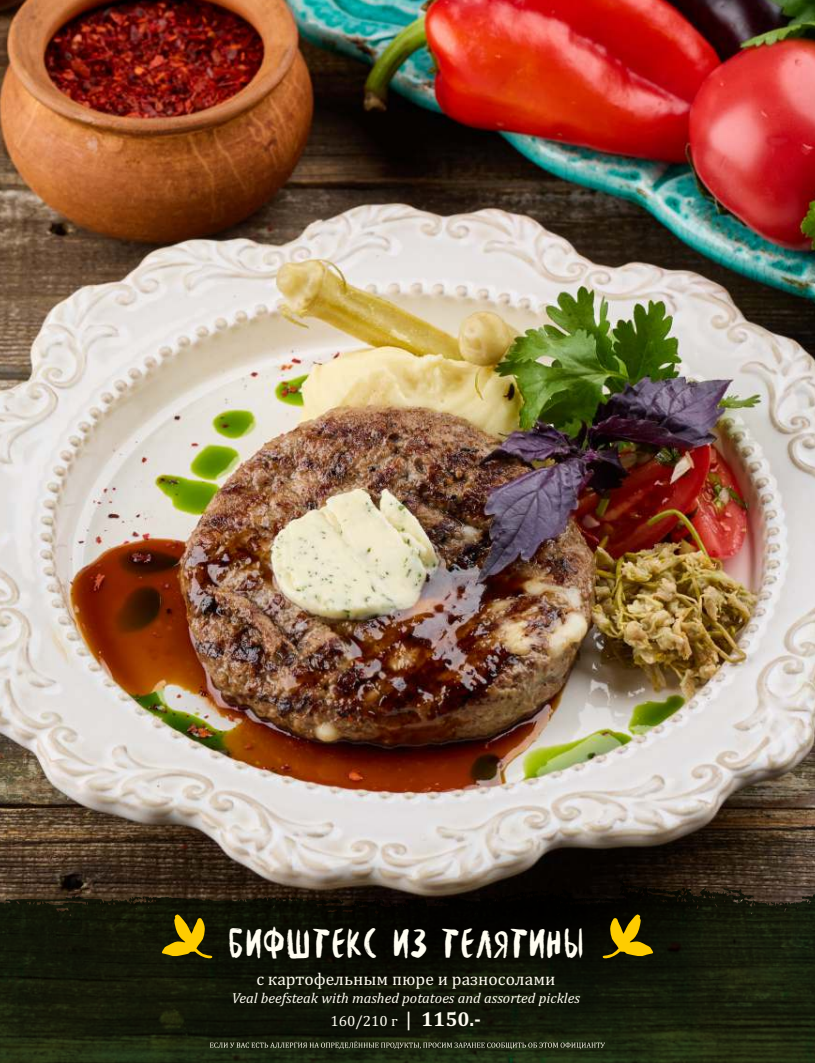
<style>
.page{position:relative;width:815px;height:1063px;background:#fff}
.page>*{position:absolute;margin:0;border:0;box-sizing:border-box;transform-origin:0 0}
.t1{font:43.88px "Besom";color:#fffdf1}
.t2{font:17.5px "Cambria";color:#fffdf1}
.t3{font:15px "Cambria";color:#fffdf1}
.t4{font:italic 14.62px "Cambria";color:#fffdf1}
.s1{font-size:20.5px}
.s2{font-weight:700;font-size:20.5px}
</style>
<div class="page">
<img style="left:0;top:0;width:815px;height:1063px">
<img style="left:723px;top:888px;width:92px;height:175px">
<svg style="left:602px;top:914px;width:52px;height:46px;background:#6b5801"></svg>
<svg style="left:161px;top:914px;width:52px;height:46px;background:#6f5d03"></svg>
<svg style="left:210px;top:1041px;width:395px;height:8px;background:#454b37"></svg>
<h1 class="t1" style="left:227px;top:925px;width:359px">Бифштекс из телятины</h1>
<p class="t2" style="left:256px;top:972px;width:301px">с картофельным пюре и разносолами</p>
<p class="t4" style="left:232px;top:992px;width:350px">Veal beefsteak with mashed potatoes and assorted pickles</p>
<p class="t3" style="left:331px;top:1014px;width:152px">160/210 г <span class="s1">|</span> <span class="s2">1150.-</span></p>
</div>
